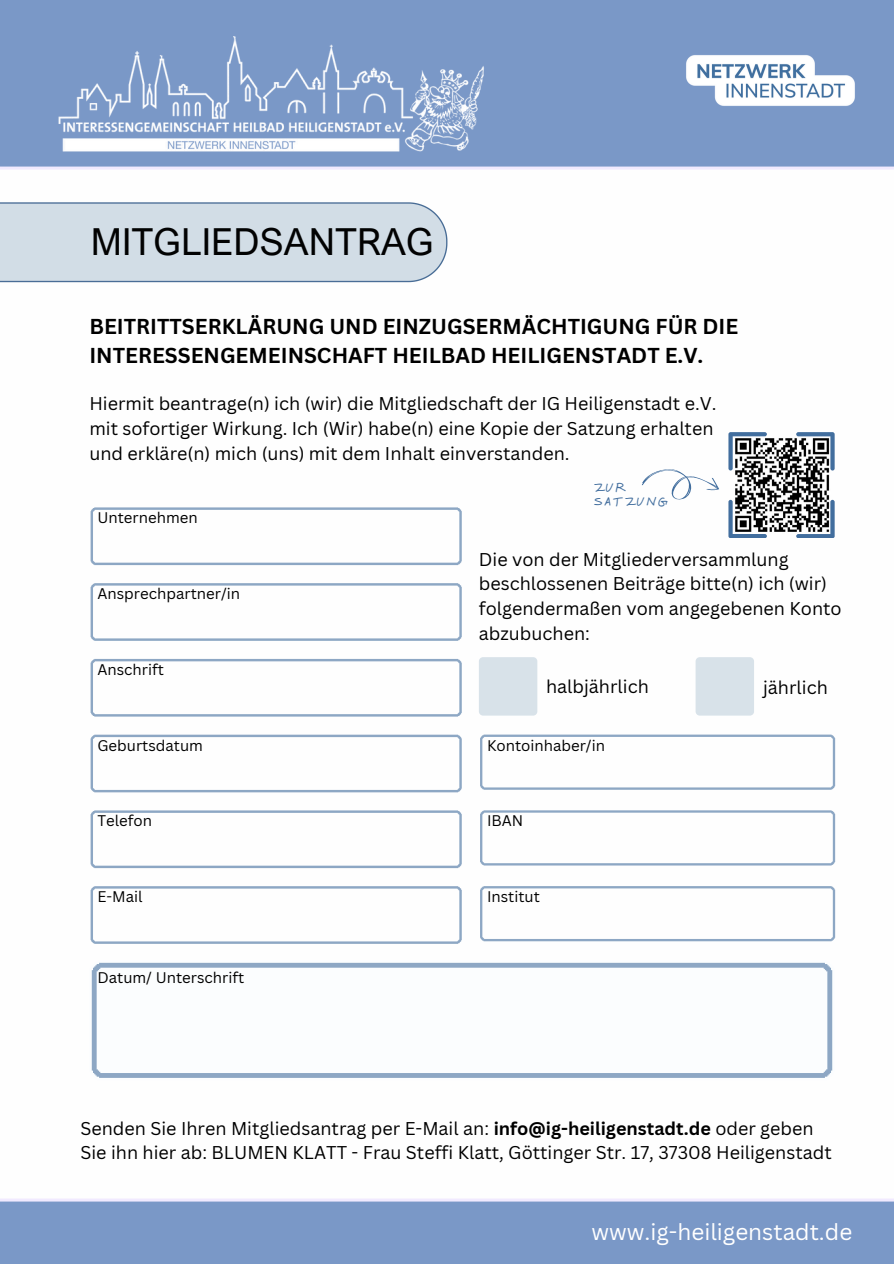
<style>
.page{position:relative;width:894px;height:1264px;background:#fff}
.page>*{position:absolute;margin:0;border:0;box-sizing:border-box;transform-origin:0 0}
.t1{font:37.2px "Arial Nova";color:#020202}
.t2{font:24px "Karumbi";color:#426e9e}
.t3{font:22.5px "Canva Sans";color:#fff}
.t4{font:700 21px/29.2px "Canva Sans";color:#000}
.t5{font:18px/24.8px "Canva Sans";color:#000}
.t6{font:15px "Canva Sans";color:#000}
.s1{font-weight:700}
</style>
<div class="page">
<div style="left:0;top:0;width:893px;height:169px;background:#7a98c7"></div>
<div style="left:0;top:1198px;width:893px;height:65px;background:#7a98c7"></div>
<div style="left:0;top:202px;width:447px;height:80px;background:#d2dde6"></div>
<img style="left:735px;top:438px;width:94px;height:94px">
<svg style="left:728px;top:432px;width:38px;height:38px"></svg>
<svg style="left:796px;top:432px;width:38px;height:38px"></svg>
<svg style="left:796px;top:500px;width:38px;height:38px"></svg>
<svg style="left:728px;top:500px;width:38px;height:38px"></svg>
<svg style="left:642px;top:469px;width:77px;height:31px"></svg>
<svg style="left:90px;top:507px;width:372px;height:59px"></svg>
<svg style="left:480px;top:810px;width:355px;height:56px"></svg>
<svg style="left:480px;top:886px;width:355px;height:56px"></svg>
<svg style="left:480px;top:734px;width:355px;height:56px"></svg>
<svg style="left:90px;top:583px;width:372px;height:58px"></svg>
<svg style="left:90px;top:659px;width:372px;height:58px"></svg>
<svg style="left:90px;top:734px;width:372px;height:59px"></svg>
<svg style="left:90px;top:810px;width:372px;height:59px"></svg>
<svg style="left:90px;top:886px;width:372px;height:58px"></svg>
<svg style="left:92px;top:962px;width:740px;height:115px"></svg>
<div style="left:478px;top:657px;width:59px;height:58px;background:#d8e2e9;border-radius:4px"></div>
<div style="left:695px;top:657px;width:58px;height:58px;background:#d8e2e9;border-radius:4px"></div>
<img style="left:39px;top:0;width:475px;height:170px">
<img style="left:685px;top:53px;width:170px;height:54px">
<p class="t1" style="left:91px;top:219px;width:344px">MITGLIEDSANTRAG</p>
<p class="t4" style="left:89px;top:311px;width:650px">BEITRITTSERKLÄRUNG UND EINZUGSERMÄCHTIGUNG FÜR DIE<br>INTERESSENGEMEINSCHAFT HEILBAD HEILIGENSTADT E.V.</p>
<p class="t5" style="left:89px;top:391px;width:628px">Hiermit beantrage(n) ich (wir) die Mitgliedschaft der IG Heiligenstadt e.V. mit sofortiger Wirkung. Ich (Wir) habe(n) eine Kopie der Satzung erhalten und erkläre(n) mich (uns) mit dem Inhalt einverstanden.</p>
<p class="t2" style="left:593px;top:468px;width:33px">ZUR</p>
<p class="t2" style="left:593px;top:483px;width:77px">SATZUNG</p>
<h1 class="t6" style="left:97px;top:507px;width:102px">Unternehmen</h1>
<h4 class="t6" style="left:97px;top:583px;width:144px">Ansprechpartner/in</h4>
<h5 class="t6" style="left:97px;top:658px;width:68px">Anschrift</h5>
<p class="t6" style="left:97px;top:734px;width:107px">Geburtsdatum</p>
<p class="t6" style="left:97px;top:810px;width:56px">Telefon</p>
<p class="t6" style="left:97px;top:886px;width:47px">E-Mail</p>
<h2 class="t6" style="left:97px;top:967px;width:148px">Datum/ Unterschrift</h2>
<p class="t5" style="left:478px;top:546px;width:364px">Die von der Mitgliederversammlung beschlossenen Beiträge bitte(n) ich (wir) folgendermaßen vom angegebenen Konto abzubuchen:</p>
<p class="t5" style="left:546px;top:673px;width:104px">halbjährlich</p>
<p class="t5" style="left:762px;top:675px;width:66px">jährlich</p>
<h5 class="t6" style="left:487px;top:734px;width:119px">Kontoinhaber/in</h5>
<p class="t6" style="left:487px;top:810px;width:38px">IBAN</p>
<p class="t6" style="left:487px;top:886px;width:54px">Institut</p>
<p class="t5" style="left:80px;top:1115px;width:752px">Senden Sie Ihren Mitgliedsantrag per E-Mail an: <span class="s1">info@ig-heiligenstadt.de</span> oder geben<br>Sie ihn hier ab: BLUMEN KLATT - Frau Steffi Klatt, Göttinger Str. 17, 37308 Heiligenstadt</p>
<p class="t3" style="left:591px;top:1215px;width:262px">www.ig-heiligenstadt.de</p>
</div>
